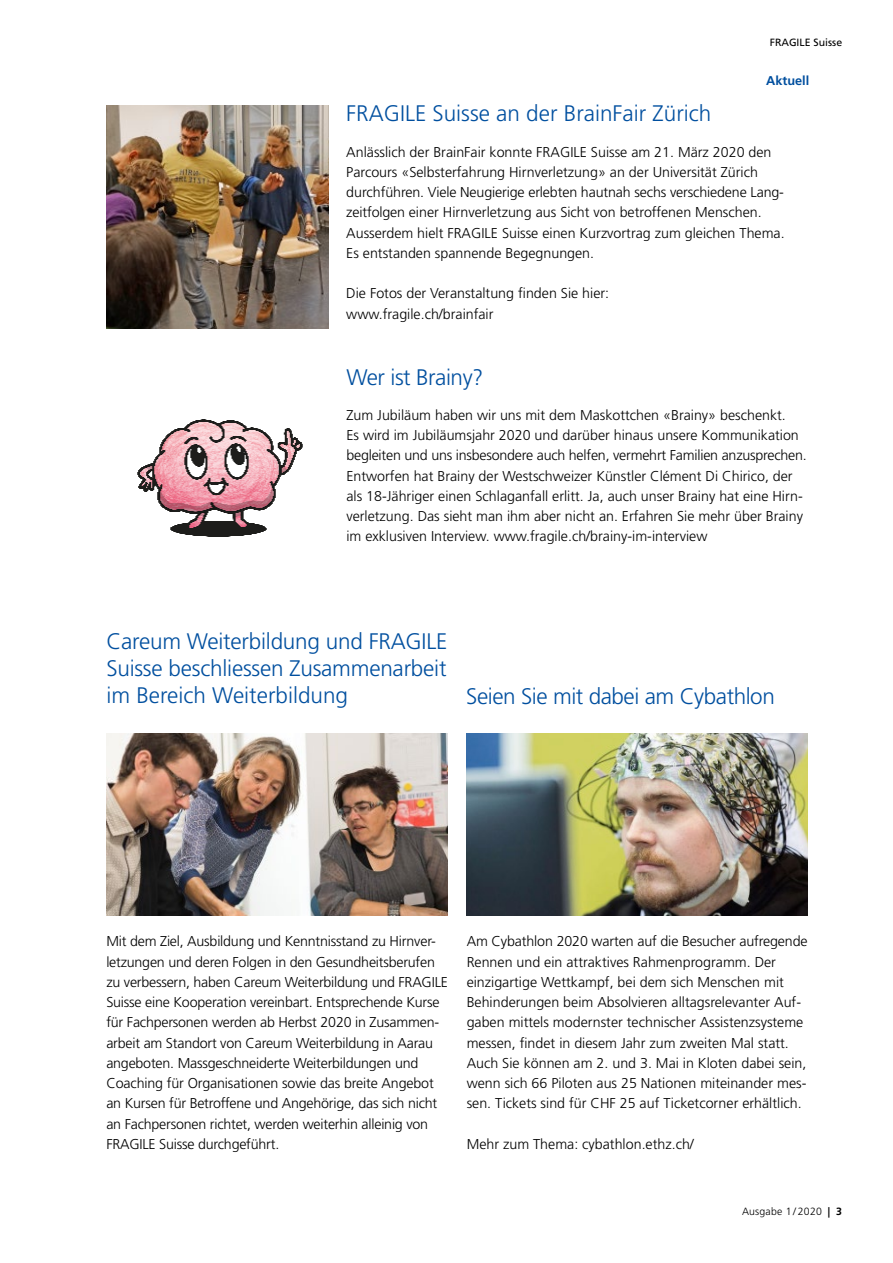
<style>
.page{position:relative;width:893px;height:1263px;background:#fff}
.page>*{position:absolute;margin:0;border:0;box-sizing:border-box;transform-origin:0 0}
.t1{font:300 22.5px/27px "Frutiger LT Std";letter-spacing:-.01em;color:#004f9f;text-align:justify}
.t2{font:300 14.25px/20.2px "Frutiger LT Std";color:#000}
.t3{font:700 12.75px "Frutiger LT Std";color:#004f9f}
.t4{font:300 10.5px "Frutiger LT Std";letter-spacing:.02em;color:#000}
.t5{font:10.5px "Frutiger LT Std";color:#000}
.s1{font-weight:700}
</style>
<div class="page">
<img style="left:106px;top:733px;width:342px;height:182px">
<img style="left:466px;top:733px;width:342px;height:182px">
<img style="left:106px;top:105px;width:222px;height:223px">
<img style="left:137px;top:419px;width:166px;height:118px">
<p class="t5" style="left:770px;top:37px;width:74px">FRAGILE Suisse</p>
<p class="t1" style="left:346px;top:100px;width:367px">FRAGILE Suisse an der BrainFair Zürich</p>
<p class="t3" style="left:766px;top:73px;width:45px">Aktuell</p>
<p class="t2" style="left:346px;top:142px;width:440px">Anlässlich der BrainFair konnte FRAGILE Suisse am 21. März 2020 den Parcours «Selbsterfahrung Hirnverletzung» an der Universität Zürich durchführen. Viele Neugierige erlebten hautnah sechs verschiedene Lang&shy;zeitfolgen einer Hirnverletzung aus Sicht von betroffenen Menschen.<br>Ausserdem hielt FRAGILE Suisse einen Kurzvortrag zum gleichen Thema.<br>Es entstanden spannende Begegnungen.</p>
<p class="t2" style="left:346px;top:283px;width:264px">Die Fotos der Veranstaltung finden Sie hier:</p>
<p class="t2" style="left:346px;top:304px;width:149px">www.fragile.ch/brainfair</p>
<p class="t1" style="left:346px;top:364px;width:139px">Wer ist Brainy?</p>
<p class="t2" style="left:346px;top:405px;width:462px">Zum Jubiläum haben wir uns mit dem Maskottchen «Brainy» beschenkt.<br>Es wird im Jubiläumsjahr 2020 und darüber hinaus unsere Kommunikation begleiten und uns insbesondere auch helfen, vermehrt Familien anzusprechen.<br>Entworfen hat Brainy der Westschweizer Künstler Clément Di Chirico, der als 18-Jähriger einen Schlaganfall erlitt. Ja, auch unser Brainy hat eine Hirn&shy;verletzung. Das sieht man ihm aber nicht an. Erfahren Sie mehr über Brainy im exklusiven Interview. www.fragile.ch/brainy-im-interview</p>
<p class="t1" style="left:106px;top:628px;width:343px">Careum Weiterbildung und FRAGILE Suisse beschliessen Zusammenarbeit im Bereich Weiterbildung</p>
<p class="t1" style="left:466px;top:683px;width:310px">Seien Sie mit dabei am Cybathlon</p>
<p class="t2" style="left:106px;top:931px;width:343px">Mit dem Ziel, Ausbildung und Kenntnisstand zu Hirnver&shy;letzungen und deren Folgen in den Gesundheitsberufen zu verbessern, haben Careum Weiterbildung und FRAGILE Suisse eine Kooperation vereinbart. Entsprechende Kurse für Fachpersonen werden ab Herbst 2020 in Zusammen&shy;arbeit am Standort von Careum Weiterbildung in Aarau angeboten. Massgeschneiderte Weiterbildungen und Coaching für Organisationen sowie das breite Angebot an Kursen für Betroffene und Angehörige, das sich nicht an Fachpersonen richtet, werden weiterhin alleinig von FRAGILE Suisse durchgeführt.</p>
<p class="t2" style="left:467px;top:931px;width:342px">Am Cybathlon 2020 warten auf die Besucher aufregende Rennen und ein attraktives Rahmenprogramm. Der einzigartige Wettkampf, bei dem sich Menschen mit Behinderungen beim Absolvieren alltagsrelevanter Auf&shy;gaben mittels modernster technischer Assistenzsysteme messen, findet in diesem Jahr zum zweiten Mal statt.<br>Auch Sie können am 2. und 3. Mai in Kloten dabei sein, wenn sich 66 Piloten aus 25 Nationen miteinander mes&shy;sen. Tickets sind für CHF 25 auf Ticketcorner erhältlich.</p>
<p class="t2" style="left:467px;top:1134px;width:229px">Mehr zum Thema: cybathlon.ethz.ch/</p>
<p class="t4" style="left:742px;top:1205px;width:101px">Ausgabe 1 / 2020 <span class="s1">| 3</span></p>
</div>
